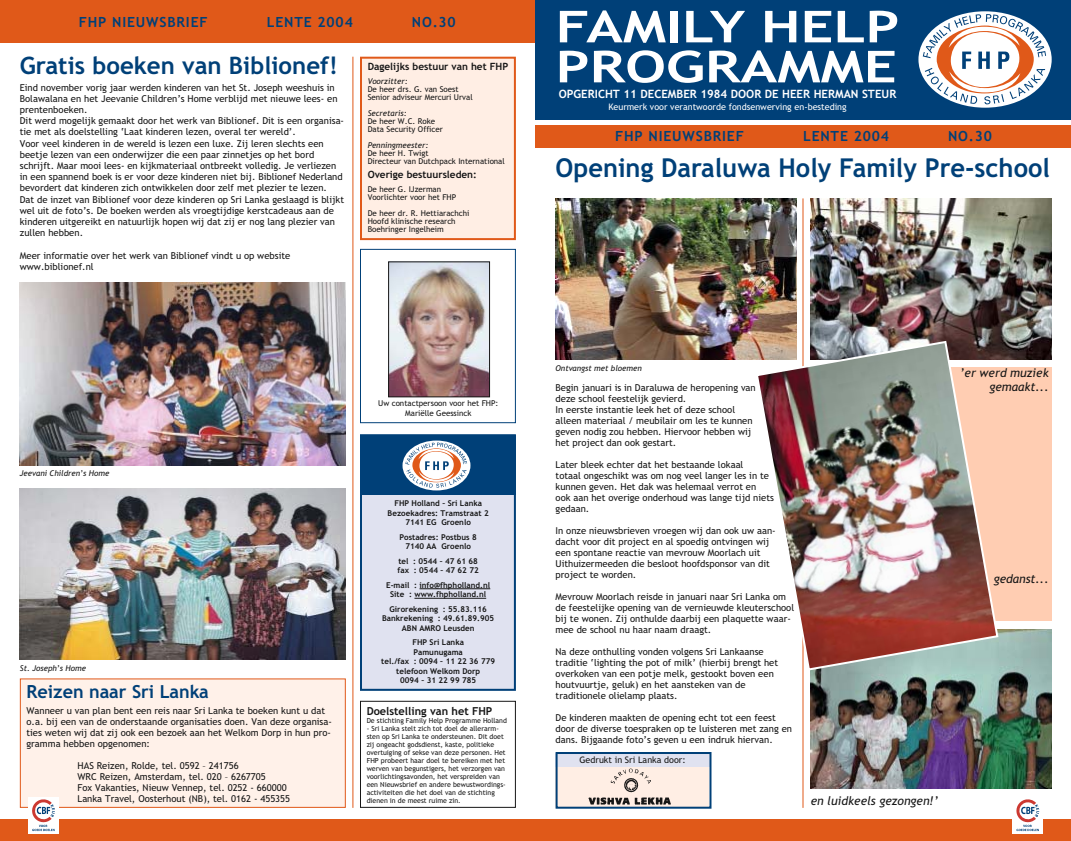
<style>
.page{position:relative;width:1071px;height:841px;background:#fff}
.page>*{position:absolute;margin:0;border:0;box-sizing:border-box;transform-origin:0 0}
.t1{font:700 44px/40px "Trebuchet MS";color:#fff;scale:1.32 1}
.t2{font:700 26px "Trebuchet MS";color:#004078}
.t3{font:700 24px "Trebuchet MS";color:#004078}
.t4{font:700 18px "Trebuchet MS";color:#004078}
.t5{font:700 14px "Trebuchet MS";letter-spacing:.06em;color:#004078}
.t6{font:italic 12px/13.2px "Trebuchet MS";color:#161616;text-align:right}
.t7{font:700 11.5px "Trebuchet MS";color:#fff}
.t8{font:700 11px "Trebuchet MS";color:#161616}
.t9{font:700 10px "Trebuchet MS";color:#161616}
.t10{font:9.5px/11px "Trebuchet MS";color:#161616}
.t11{font:9px "Trebuchet MS";color:#fff}
.t12{font:9px "Trebuchet MS";color:#161616}
.t13{font:700 8px/9.5px "Trebuchet MS";color:#161616;text-align:center}
.t14{font:8px/8px "Trebuchet MS";color:#161616}
.t15{font:italic 8px "Trebuchet MS";color:#161616}
.t16{font:7px/8px "Trebuchet MS";color:#161616}
</style>
<div class="page">
<div style="left:811px;top:367px;width:241px;height:254px;background:#ffcdb2"></div>
<hr style="left:803px;top:198px;width:1px;height:610px;background:#e05919">
<div style="left:360px;top:495px;width:156px;height:196px;background:#e0e2f0"></div>
<hr style="left:420px;top:589px;width:70px;height:1px;background:#161616">
<hr style="left:414px;top:598px;width:72px;height:1px;background:#161616">
<div style="left:360px;top:434px;width:156px;height:257px;border:2px solid #004078"></div>
<div style="left:360px;top:249px;width:156px;height:174px;border:1px solid #004078"></div>
<div style="left:361px;top:435px;width:155px;height:59px;background:#004078"></div>
<div style="left:0;top:819px;width:1071px;height:22px;background:#e05919"></div>
<div style="left:0;top:0;width:538px;height:43px;background:#e05919"></div>
<div style="left:403px;top:441px;width:67px;height:49px;background:#fff;border-radius:50%"></div>
<svg style="left:405px;top:443px;width:62px;height:45px"></svg>
<hr style="left:353px;top:57px;width:1px;height:751px;background:#e05919">
<img style="left:390px;top:264px;width:98px;height:131px">
<div style="left:388px;top:262px;width:102px;height:135px;border:1px solid #161616"></div>
<div style="left:361px;top:58px;width:154px;height:181px;background:#ffeee4"></div>
<div style="left:360px;top:57px;width:156px;height:183px;border:2px solid #e05919"></div>
<div style="left:360px;top:701px;width:156px;height:107px;border:1px solid #161616"></div>
<div style="left:556px;top:766px;width:153px;height:42px;background:#ffeee4"></div>
<div style="left:556px;top:753px;width:154px;height:13px;background:#e0e2f0"></div>
<div style="left:536px;top:0;width:535px;height:119px;background:#004078"></div>
<svg style="left:918px;top:11px;width:134px;height:97px"></svg>
<svg style="left:923px;top:14px;width:123px;height:90px"></svg>
<div style="left:536px;top:125px;width:535px;height:22px;background:#e05919"></div>
<div style="left:556px;top:752px;width:156px;height:57px;border:2px solid #004078"></div>
<img style="left:588px;top:768px;width:83px;height:37px">
<div style="left:1013px;top:798px;width:30px;height:36px;background:#fff"></div>
<svg style="left:1016px;top:799px;width:23px;height:32px"></svg>
<img style="left:556px;top:198px;width:241px;height:162px">
<img style="left:811px;top:629px;width:241px;height:159px">
<img style="left:811px;top:199px;width:241px;height:161px">
<div style="left:20px;top:679px;width:325px;height:128px;background:#fff1e9"></div>
<div style="left:20px;top:678px;width:326px;height:130px;border:1px solid #e05919"></div>
<div style="left:28px;top:798px;width:31px;height:36px;background:#fff"></div>
<svg style="left:32px;top:799px;width:23px;height:32px"></svg>
<img style="left:20px;top:283px;width:326px;height:182px">
<img style="left:20px;top:488px;width:326px;height:172px">
<img style="left:755px;top:340px;width:245px;height:332px">
<h3 class="t5" style="left:79px;top:16px;width:130px">FHP NIEUWSBRIEF</h3>
<h3 class="t5" style="left:267px;top:16px;width:87px">LENTE 2004</h3>
<h3 class="t5" style="left:412px;top:16px;width:46px">NO.30</h3>
<h3 class="t3" style="left:20px;top:56px;width:319px">Gratis boeken van Biblionef!</h3>
<p class="t10" style="left:20px;top:82px;width:326px">Eind november vorig jaar werden kinderen van het St. Joseph weeshuis in Bolawalana en het Jeevanie Children’s Home verblijd met nieuwe lees- en prentenboeken.<br>Dit werd mogelijk gemaakt door het werk van Biblionef. Dit is een organisa&shy;tie met als doelstelling ‘Laat kinderen lezen, overal ter wereld’.<br>Voor veel kinderen in de wereld is lezen een luxe. Zij leren slechts een beetje lezen van een onderwijzer die een paar zinnetjes op het bord schrijft. Maar mooi lees- en kijkmateriaal ontbreekt volledig. Je verliezen in een spannend boek is er voor deze kinderen niet bij. Biblionef Nederland bevordert dat kinderen zich ontwikkelen door zelf met plezier te lezen.<br>Dat de inzet van Biblionef voor deze kinderen op Sri Lanka geslaagd is blijkt wel uit de foto’s. De boeken werden als vroegtijdige kerstcadeaus aan de kinderen uitgereikt en natuurlijk hopen wij dat zij er nog lang plezier van zullen hebben.</p>
<p class="t10" style="left:20px;top:250px;width:272px">Meer informatie over het werk van Biblionef vindt u op website www.biblionef.nl</p>
<p class="t9" style="left:368px;top:63px;width:142px">Dagelijks bestuur van het FHP</p>
<p class="t15" style="left:368px;top:78px;width:42px">Voorzitter:</p>
<p class="t14" style="left:368px;top:86px;width:107px">De heer drs. G. van Soest<br>Senior adviseur Mercuri Urval</p>
<p class="t15" style="left:368px;top:110px;width:40px">Secretaris:</p>
<p class="t14" style="left:368px;top:118px;width:77px">De heer W.C. Roke<br>Data Security Officer</p>
<p class="t15" style="left:368px;top:142px;width:62px">Penningmeester:</p>
<p class="t14" style="left:368px;top:150px;width:139px">De heer H. Twigt<br>Directeur van Dutchpack International</p>
<p class="t9" style="left:368px;top:171px;width:111px">Overige bestuursleden:</p>
<p class="t14" style="left:368px;top:186px;width:90px">De heer G. IJzerman<br>Voorlichter voor het FHP</p>
<p class="t14" style="left:368px;top:210px;width:103px">De heer dr. R. Hettiarachchi<br>Hoofd klinische research<br>Boehringer Ingelheim</p>
<p class="t15" style="left:20px;top:470px;width:91px">Jeevani Children’s Home</p>
<p class="t15" style="left:20px;top:665px;width:68px">St. Joseph’s Home</p>
<h3 class="t4" style="left:27px;top:684px;width:184px">Reizen naar Sri Lanka</h3>
<p class="t10" style="left:27px;top:706px;width:307px">Wanneer u van plan bent een reis naar Sri Lanka te boeken kunt u dat o.a. bij een van de onderstaande organisaties doen. Van deze organisa&shy;ties weten wij dat zij ook een bezoek aan het Welkom Dorp in hun pro&shy;gramma hebben opgenomen:</p>
<p class="t10" style="left:78px;top:761px;width:214px">HAS Reizen, Rolde, tel. 0592 – 241756<br>WRC Reizen, Amsterdam, tel. 020 – 6267705<br>Fox Vakanties, Nieuw Vennep, tel. 0252 - 660000<br>Lanka Travel, Oosterhout (NB), tel. 0162 - 455355</p>
<p class="t14" style="left:378px;top:400px;width:122px;line-height:9.5px;text-align:center">Uw contactpersoon voor het FHP:<br>Mariëlle Geessinck</p>
<p class="t13" style="left:388px;top:500px;width:103px">FHP Holland – Sri Lanka<br>Bezoekadres: Tramstraat 2<br>7141 EG Groenlo</p>
<p class="t13" style="left:400px;top:533px;width:79px">Postadres: Postbus 8<br>7140 AA Groenlo</p>
<p class="t13" style="left:398px;top:557px;width:83px;text-align:left">tel : 0544 – 47 61 68 fax : 0544 – 47 62 72</p>
<p class="t13" style="left:386px;top:581px;width:106px">E-mail : info@fhpholland.nl<br>Site : www.fhpholland.nl</p>
<p class="t13" style="left:382px;top:605px;width:113px">Girorekening : 55.83.116<br>Bankrekening : 49.61.89.905<br>ABN AMRO Leusden</p>
<p class="t13" style="left:381px;top:639px;width:115px">FHP Sri Lanka<br>Pamunugama<br>tel./fax : 0094 – 11 22 36 779 telefoon Welkom Dorp<br>0094 – 31 22 99 785</p>
<p class="t8" style="left:367px;top:706px;width:127px">Doelstelling van het FHP</p>
<p class="t16" style="left:367px;top:717px;width:142px">De stichting Family Help Programme Holland</p>
<p class="t16" style="left:367px;top:725px;width:141px">- Sri Lanka stelt zich tot doel de allerarm&shy;sten op Sri Lanka te ondersteunen. Dit doet zij ongeacht godsdienst, kaste, politieke overtuiging of sekse van deze personen. Het FHP probeert haar doel te bereiken met het werven van begunstigers, het verzorgen van voorlichtingsavonden, het verspreiden van een Nieuwsbrief en andere bewustwordings&shy;activiteiten die het doel van de stichting dienen in de meest ruime zin.</p>
<h1 class="t1" style="left:556px;top:10px;width:262px">FAMILY HELP<br>PROGRAMME</h1>
<p class="t7" style="left:559px;top:90px;width:339px">OPGERICHT 11 DECEMBER 1984 DOOR DE HEER HERMAN STEUR</p>
<p class="t11" style="left:608px;top:104px;width:240px">Keurmerk voor verantwoorde fondsenwerving en-besteding</p>
<h3 class="t5" style="left:615px;top:130px;width:130px">FHP NIEUWSBRIEF</h3>
<h3 class="t5" style="left:803px;top:130px;width:87px">LENTE 2004</h3>
<h3 class="t5" style="left:948px;top:130px;width:46px">NO.30</h3>
<h2 class="t2" style="left:556px;top:157px;width:496px">Opening Daraluwa Holy Family Pre-school</h2>
<p class="t15" style="left:556px;top:365px;width:88px">Ontvangst met bloemen</p>
<p class="t6" style="left:960px;top:368px;width:90px">’er werd muziek gemaakt...</p>
<p class="t10" style="left:556px;top:383px;width:202px">Begin januari is in Daraluwa de heropening van deze school feestelijk gevierd.<br>In eerste instantie leek het of deze school alleen materiaal / meubilair om les te kunnen geven nodig zou hebben. Hiervoor hebben wij het project dan ook gestart.</p>
<p class="t10" style="left:556px;top:460px;width:220px">Later bleek echter dat het bestaande lokaal<br>totaal ongeschikt was om nog veel langer les in te kunnen geven. Het dak was helemaal verrot en<br>ook aan het overige onderhoud was lange tijd niets gedaan.</p>
<p class="t10" style="left:556px;top:526px;width:222px">In onze nieuwsbrieven vroegen wij dan ook uw aan&shy;dacht voor dit project en al spoedig ontvingen wij een spontane reactie van mevrouw Moorlach uit Uithuizermeeden die besloot hoofdsponsor van dit project te worden.</p>
<p class="t10" style="left:556px;top:592px;width:240px">Mevrouw Moorlach reisde in januari naar Sri Lanka om de feestelijke opening van de vernieuwde kleuterschool bij te wonen. Zij onthulde daarbij een plaquette waar&shy;mee de school nu haar naam draagt.</p>
<p class="t10" style="left:556px;top:647px;width:224px">Na deze onthulling vonden volgens Sri Lankaanse traditie ‘lighting the pot of milk’ (hierbij brengt het overkoken van een potje melk, gestookt boven een houtvuurtje, geluk) en het aansteken van de traditionele olielamp plaats.</p>
<p class="t10" style="left:556px;top:713px;width:238px">De kinderen maakten de opening echt tot een feest door de diverse toespraken op te luisteren met zang en dans. Bijgaande foto’s geven u een indruk hiervan.</p>
<p class="t6" style="left:994px;top:574px;width:57px">gedanst...</p>
<p class="t12" style="left:580px;top:757px;width:108px">Gedrukt in Sri Lanka door:</p>
<p class="t6" style="left:811px;top:796px;width:129px">en luidkeels gezongen!’</p>
</div>
